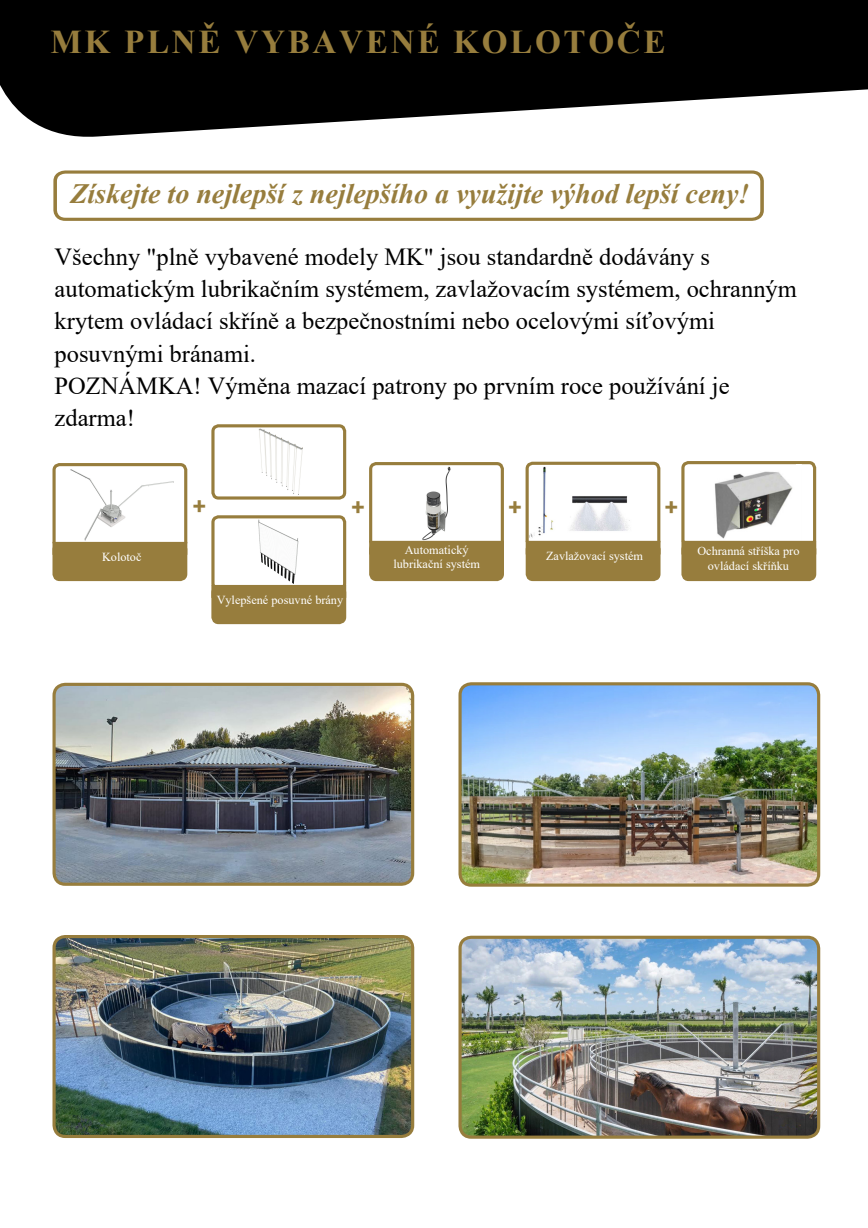
<style>
.page{position:relative;width:868px;height:1228px;background:#fff}
.page>*{position:absolute;margin:0;border:0;box-sizing:border-box;transform-origin:0 0}
.t1{font:700 33.25px "Times New Roman";letter-spacing:.08em;color:#977d3d}
.t2{font:italic 700 28px "Times New Roman";color:#977d3d}
.t3{font:700 26.25px "PT Sans";color:#977d3d}
.t4{font:24.5px/32.2px "Times New Roman";color:#000}
.t5{font:12.25px/14.3px "Times New Roman";color:#fff;text-align:center}
</style>
<div class="page">
<svg style="left:0;top:0;width:868px;height:137px;fill:#000"></svg>
<svg style="left:54px;top:465px;width:132px;height:82px"></svg>
<img style="left:56px;top:468px;width:127px;height:73px">
<div style="left:52px;top:463px;width:135px;height:86px;border:3px solid #977d3d;border-radius:6px"></div>
<img style="left:230px;top:519px;width:94px;height:66px">
<div style="left:211px;top:515px;width:135px;height:76px;border:3px solid #977d3d;border-radius:6px"></div>
<img style="left:384px;top:466px;width:105px;height:75px">
<div style="left:369px;top:462px;width:135px;height:86px;border:3px solid #977d3d;border-radius:6px"></div>
<img style="left:525px;top:463px;width:121px;height:81px">
<div style="left:526px;top:462px;width:134px;height:85px;border:3px solid #977d3d;border-radius:6px"></div>
<img style="left:687px;top:465px;width:125px;height:76px">
<div style="left:681px;top:461px;width:135px;height:86px;border:3px solid #977d3d;border-radius:6px"></div>
<img style="left:56px;top:684px;width:358px;height:198px">
<div style="left:52px;top:683px;width:362px;height:203px;border:3px solid #977d3d;border-radius:11px"></div>
<img style="left:56px;top:936px;width:357px;height:198px">
<div style="left:52px;top:935px;width:362px;height:203px;border:3px solid #977d3d;border-radius:11px"></div>
<img style="left:462px;top:686px;width:357px;height:197px">
<div style="left:458px;top:682px;width:362px;height:205px;border:3px solid #977d3d;border-radius:11px"></div>
<img style="left:462px;top:937px;width:357px;height:198px">
<div style="left:458px;top:936px;width:362px;height:203px;border:3px solid #977d3d;border-radius:11px"></div>
<div style="left:796px;top:464px;width:6px;height:79px;background:#fff"></div>
<svg style="left:53px;top:170px;width:711px;height:51px"></svg>
<div style="left:54px;top:544px;width:132px;height:35px;background:#977d3d;border-radius:6px"></div>
<div style="left:52px;top:542px;width:135px;height:39px;border:3px solid #977d3d;border-radius:6px"></div>
<div style="left:371px;top:544px;width:131px;height:35px;background:#977d3d;border-radius:6px"></div>
<div style="left:369px;top:542px;width:135px;height:39px;border:3px solid #977d3d;border-radius:6px"></div>
<div style="left:527px;top:544px;width:132px;height:35px;background:#977d3d;border-radius:6px"></div>
<div style="left:526px;top:542px;width:135px;height:39px;border:3px solid #977d3d;border-radius:6px"></div>
<div style="left:683px;top:544px;width:132px;height:35px;background:#977d3d;border-radius:6px"></div>
<div style="left:681px;top:542px;width:135px;height:39px;border:3px solid #977d3d;border-radius:6px"></div>
<div style="left:213px;top:587px;width:132px;height:35px;background:#977d3d;border-radius:6px"></div>
<div style="left:211px;top:586px;width:135px;height:38px;border:3px solid #977d3d;border-radius:6px"></div>
<div style="left:52px;top:542px;width:135px;height:13px;background:#977d3d"></div>
<div style="left:369px;top:541px;width:135px;height:13px;background:#977d3d"></div>
<div style="left:526px;top:541px;width:135px;height:13px;background:#977d3d"></div>
<div style="left:681px;top:541px;width:135px;height:13px;background:#977d3d"></div>
<div style="left:211px;top:585px;width:135px;height:13px;background:#977d3d"></div>
<img style="left:258px;top:428px;width:45px;height:67px">
<div style="left:211px;top:424px;width:135px;height:76px;border:3px solid #977d3d;border-radius:6px"></div>
<h1 class="t1" style="left:51px;top:18px;width:617px">MK PLNĚ VYBAVENÉ KOLOTOČE</h1>
<p class="t2" style="left:70px;top:174px;width:680px">Získejte to nejlepší z nejlepšího a využijte výhod lepší ceny!</p>
<p class="t4" style="left:55px;top:240px;width:744px">Všechny "plně vybavené modely MK" jsou standardně dodávány s automatickým lubrikačním systémem, zavlažovacím systémem, ochranným krytem ovládací skříně a bezpečnostními nebo ocelovými síťovými posuvnými bránami.<br>POZNÁMKA! Výměna mazací patrony po prvním roce používání je zdarma!</p>
<p class="t5" style="left:102px;top:549px;width:41px">Kolotoč</p>
<p class="t3" style="left:193px;top:489px;width:15px">+</p>
<p class="t3" style="left:351px;top:489px;width:15px">+</p>
<p class="t3" style="left:508px;top:489px;width:15px">+</p>
<p class="t3" style="left:664px;top:489px;width:15px">+</p>
<p class="t5" style="left:217px;top:592px;width:128px">Vylepšené posuvné brány</p>
<p class="t5" style="left:393px;top:542px;width:88px">Automatický lubrikační systém</p>
<p class="t5" style="left:546px;top:548px;width:98px">Zavlažovací systém</p>
<p class="t5" style="left:697px;top:544px;width:104px">Ochranná stříška pro ovládací skříňku</p>
</div>
